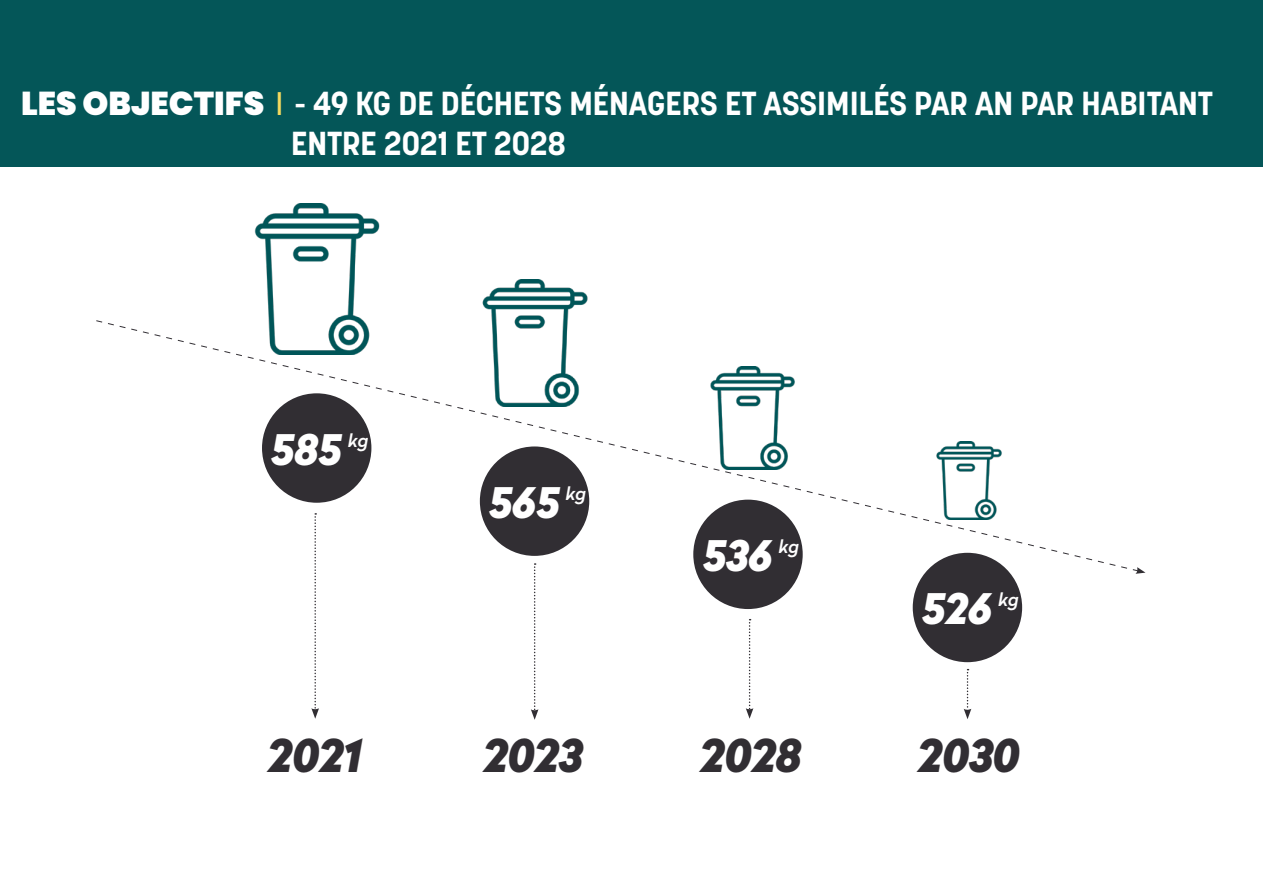
<style>
.page{position:relative;width:1263px;height:893px;background:#fff}
.page>*{position:absolute;margin:0;border:0;box-sizing:border-box;transform-origin:0 0}
.t1{font:italic 900 45px "Radikal";color:#312e33}
.t2{font:italic 900 42px "Radikal";color:#fff}
.t3{font:700 33px/39.6px "Korolev";color:#fff}
.t4{font:italic 500 18px "Radikal";color:#fff}
.s1{font-family:"Poppins";font-weight:900}
.s2{font-family:"Poppins";font-weight:400;color:#f5da5f}
</style>
<div class="page">
<svg style="left:96px;top:320px;width:1039px;height:252px"></svg>
<svg style="left:1135px;top:567px;width:10px;height:7px"></svg>
<div style="left:0;top:0;width:1263px;height:167px;background:#045658"></div>
<svg style="left:311px;top:513px;width:8px;height:206px"></svg>
<div style="left:262px;top:393px;width:109px;height:110px;background:#312e33;border-radius:50%"></div>
<img style="left:471px;top:280px;width:127px;height:127px">
<img style="left:241px;top:204px;width:151px;height:151px">
<svg style="left:531px;top:563px;width:7px;height:157px"></svg>
<div style="left:480px;top:446px;width:109px;height:110px;background:#312e33;border-radius:50%"></div>
<img style="left:701px;top:367px;width:103px;height:103px">
<svg style="left:746px;top:619px;width:7px;height:100px"></svg>
<div style="left:693px;top:500px;width:110px;height:109px;background:#312e33;border-radius:50%"></div>
<img style="left:930px;top:441px;width:78px;height:78px">
<svg style="left:964px;top:669px;width:7px;height:50px"></svg>
<div style="left:913px;top:553px;width:109px;height:109px;background:#312e33;border-radius:50%"></div>
<p class="t3" style="left:291px;top:84px;width:923px;text-indent:-270px"><span class="s1">LES OBJECTIFS</span> <span class="s2">I</span> - 49 KG DE DÉCHETS MÉNAGERS ET ASSIMILÉS PAR AN PAR HABITANT<br>ENTRE 2021 ET 2028</p>
<p class="t2" style="left:271px;top:418px;width:72px">585</p>
<p class="t4" style="left:348px;top:427px;width:22px">kg</p>
<p class="t1" style="left:268px;top:722px;width:96px">2021</p>
<p class="t2" style="left:489px;top:471px;width:72px">565</p>
<p class="t4" style="left:566px;top:480px;width:22px">kg</p>
<p class="t1" style="left:484px;top:722px;width:100px">2023</p>
<p class="t2" style="left:703px;top:525px;width:71px">536</p>
<p class="t4" style="left:778px;top:534px;width:22px">kg</p>
<p class="t1" style="left:700px;top:722px;width:103px">2028</p>
<p class="t2" style="left:922px;top:578px;width:71px">526</p>
<p class="t4" style="left:998px;top:587px;width:22px">kg</p>
<p class="t1" style="left:918px;top:722px;width:103px">2030</p>
</div>
